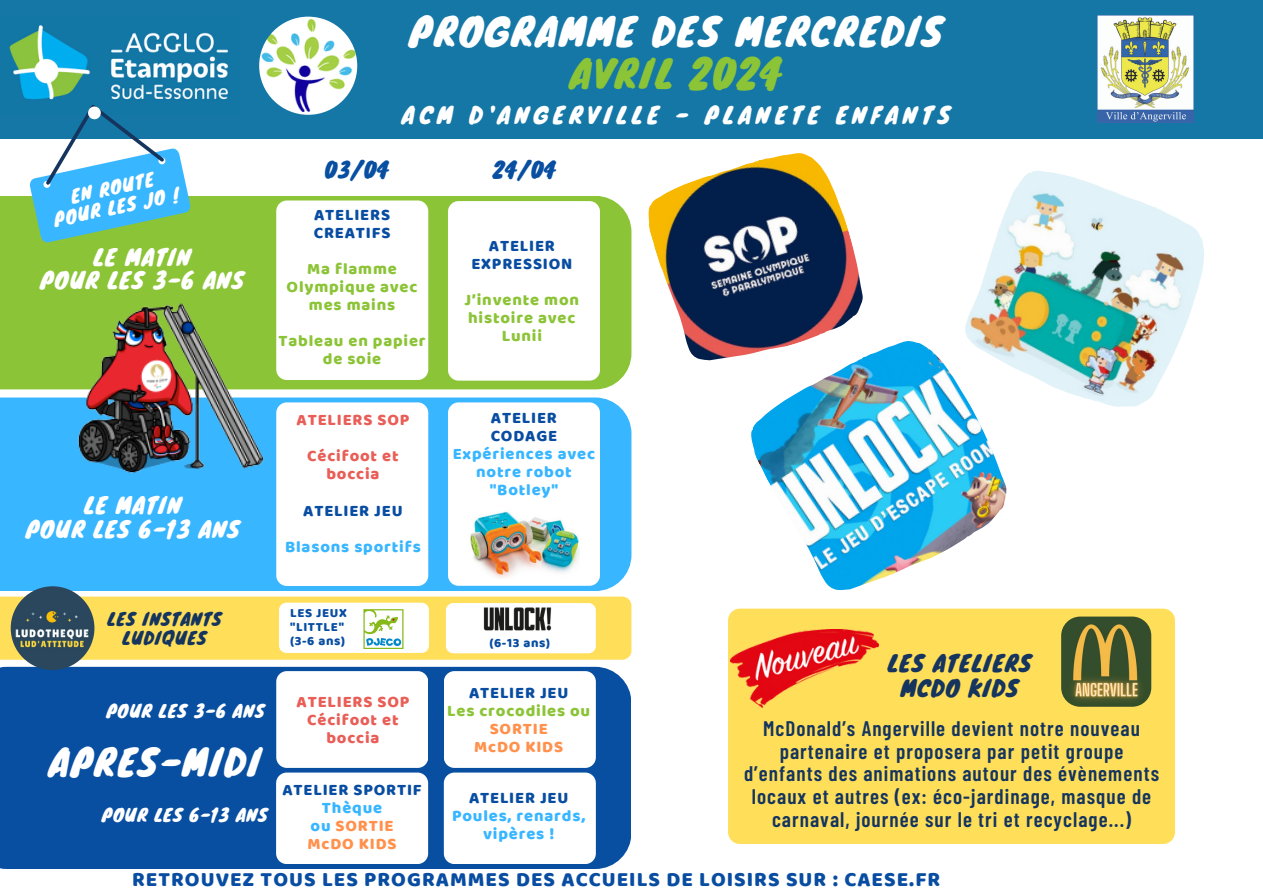
<style>
.page{position:relative;width:1263px;height:894px;background:#fff}
.page>*{position:absolute;margin:0;border:0;box-sizing:border-box;transform-origin:0 0}
.t1{font:37.8px/41.7px "Knewave";letter-spacing:.06em;color:#fff;text-align:center}
.t2{font:36px "Knewave";letter-spacing:.05em;color:#fff}
.t3{font:22.5px "Knewave";letter-spacing:.21em;color:#fff}
.t4{font:22.2px/24.3px "Knewave";letter-spacing:.05em;color:#15355f;text-align:center}
.t5{font:22.05px/23.7px "Knewave";letter-spacing:.05em;color:#fff;text-align:center}
.t6{font:600 21px/22.6px "Barlow Condensed";letter-spacing:.05em;color:#15355f;text-align:center}
.t7{font:21px "Baloo Thambi";letter-spacing:.05em;color:#084da1}
.t8{font:20.55px "Knewave";letter-spacing:.05em;color:#084fa1}
.t9{font:17.7px/19.5px "Knewave";color:#fff;text-align:center}
.t10{font:17.1px "Knewave";letter-spacing:.05em;color:#fff}
.t11{font:16.95px/18.8px "Knewave";letter-spacing:.05em;color:#15355f;text-align:center}
.t12{font:16.5px/18px "Baloo Thambi";letter-spacing:.05em;color:#8cc437;text-align:center}
.t13{font:16.5px/18px "Baloo Thambi";letter-spacing:.05em;color:#38b6ff;text-align:center}
.t14{font:16.5px/18px "Baloo Thambi";letter-spacing:.05em;color:#084da1;text-align:center}
.t15{font:16.5px/18px "Baloo Thambi";letter-spacing:.05em;color:#e95e57;text-align:center}
.t16{font:12.9px "Baloo Thambi";letter-spacing:.05em;color:#084da1}
.s1{color:#8cc437}
.s2{color:#084da1}
.s3{color:#38b6ff}
.s4{color:#ff914d}
</style>
<div class="page">
<div style="left:0;top:0;width:1263px;height:138px;background:#1477a6"></div>
<div style="left:0;top:196px;width:631px;height:193px;background:#8cc437"></div>
<div style="left:276px;top:200px;width:152px;height:180px;background:#fff;border-radius:11px"></div>
<div style="left:0;top:397px;width:631px;height:194px;background:#38b6ff"></div>
<div style="left:276px;top:402px;width:152px;height:183px;background:#fff;border-radius:11px"></div>
<div style="left:0;top:666px;width:631px;height:202px;background:#084fa1"></div>
<div style="left:448px;top:201px;width:152px;height:179px;background:#fff;border-radius:11px"></div>
<div style="left:276px;top:671px;width:152px;height:96px;background:#fff;border-radius:11px"></div>
<img style="left:1097px;top:15px;width:96px;height:107px">
<img style="left:259px;top:17px;width:98px;height:98px;border-radius:50%">
<img style="left:648px;top:153px;width:215px;height:207px">
<img style="left:751px;top:341px;width:256px;height:249px">
<img style="left:964px;top:171px;width:240px;height:236px">
<div style="left:276px;top:772px;width:152px;height:91px;background:#fff;border-radius:11px"></div>
<div style="left:444px;top:671px;width:152px;height:96px;background:#fff;border-radius:11px"></div>
<div style="left:444px;top:772px;width:152px;height:91px;background:#fff;border-radius:11px"></div>
<div style="left:448px;top:402px;width:152px;height:183px;background:#fff;border-radius:11px"></div>
<div style="left:0;top:596px;width:631px;height:63px;background:#ffde59"></div>
<img style="left:11px;top:586px;width:83px;height:84px;border-radius:50%">
<div style="left:446px;top:603px;width:150px;height:50px;background:#fff;border-radius:7px"></div>
<div style="left:279px;top:602px;width:150px;height:50px;background:#fff;border-radius:7px"></div>
<img style="left:363px;top:609px;width:41px;height:39px">
<img style="left:470px;top:511px;width:109px;height:67px">
<img style="left:9px;top:25px;width:219px;height:75px">
<svg style="left:11px;top:88px;width:197px;height:197px"></svg>
<div style="left:728px;top:608px;width:447px;height:235px;background:#ffde59;border-radius:12px"></div>
<img style="left:730px;top:629px;width:149px;height:78px">
<img style="left:1061px;top:616px;width:90px;height:90px;border-radius:19px">
<img style="left:478px;top:602px;width:78px;height:29px">
<img style="left:45px;top:268px;width:247px;height:242px">
<h4 class="t9" style="left:48px;top:191px;width:129px;rotate:-12deg">EN ROUTE<br>POUR LES JO !</h4>
<h2 class="t5" style="left:40px;top:244px;width:205px">LE MATIN<br>POUR LES 3-6 ANS</h2>
<p class="t5" style="left:26px;top:492px;width:215px">LE MATIN<br>POUR LES 6-13 ANS</p>
<h4 class="t1" style="left:409px;top:9px;width:535px">PROGRAMME DES MERCREDIS<br><span class="s1">AVRIL 2024</span></h4>
<p class="t3" style="left:402px;top:96px;width:550px">ACM D'ANGERVILLE - PLANETE ENFANTS</p>
<h2 class="t8" style="left:324px;top:153px;width:66px">03/04</h2>
<p class="t8" style="left:493px;top:153px;width:65px">24/04</p>
<p class="t14" style="left:314px;top:206px;width:78px;text-align:left">ATELIERS<br>CREATIFS</p>
<p class="t12" style="left:287px;top:260px;width:132px">Ma flamme<br>Olympique avec mes mains</p>
<h2 class="t12" style="left:278px;top:332px;width:149px">Tableau en papier de soie</h2>
<h3 class="t15" style="left:297px;top:411px;width:114px">ATELIERS SOP</h3>
<h5 class="t15" style="left:307px;top:447px;width:93px">Cécifoot et boccia</h5>
<h4 class="t14" style="left:303px;top:501px;width:101px">ATELIER JEU</h4>
<h1 class="t13" style="left:285px;top:537px;width:137px">Blasons sportifs</h1>
<h5 class="t14" style="left:471px;top:237px;width:103px">ATELIER<br>EXPRESSION</h5>
<h4 class="t12" style="left:465px;top:291px;width:116px">J’invente mon histoire avec<br>Lunii</h4>
<p class="t13" style="left:453px;top:409px;width:144px"><span class="s2">ATELIER<br>CODAGE<br></span>Expériences avec notre robot "Botley"</p>
<p class="t11" style="left:108px;top:609px;width:115px">LES INSTANTS<br>LUDIQUES</p>
<p class="t16" style="left:290px;top:603px;width:58px">LES JEUX</p>
<p class="t16" style="left:290px;top:617px;width:55px">"LITTLE"</p>
<p class="t16" style="left:290px;top:631px;width:57px">(3-6 ans)</p>
<h5 class="t10" style="left:106px;top:697px;width:160px">POUR LES 3-6 ANS</h5>
<h5 class="t2" style="left:49px;top:732px;width:213px">APRES-MIDI</h5>
<h4 class="t10" style="left:102px;top:800px;width:167px">POUR LES 6-13 ANS</h4>
<h5 class="t15" style="left:297px;top:692px;width:114px">ATELIERS SOP<br>Cécifoot et boccia</h5>
<p class="t14" style="left:282px;top:780px;width:141px">ATELIER SPORTIF<br><span class="s3">Thèque<br>ou</span> <span class="s4">SORTIE<br>McDO KIDS</span></p>
<h5 class="t16" style="left:489px;top:633px;width:62px">(6-13 ans)</h5>
<h4 class="t12" style="left:447px;top:683px;width:144px"><span class="s2">ATELIER JEU<br></span>Les crocodiles ou<br><span class="s4">SORTIE<br>McDO KIDS</span></h4>
<p class="t13" style="left:452px;top:788px;width:135px"><span class="s2">ATELIER JEU<br></span>Poules, renards, vipères !</p>
<h5 class="t4" style="left:888px;top:650px;width:145px">LES ATELIERS<br>MCDO KIDS</h5>
<h5 class="t6" style="left:744px;top:716px;width:417px">McDonald’s Angerville devient notre nouveau partenaire et proposera par petit groupe d’enfants des animations autour des évènements locaux et autres (ex: éco-jardinage, masque de carnaval, journée sur le tri et recyclage...)</h5>
<p class="t7" style="left:132px;top:864px;width:810px">RETROUVEZ TOUS LES PROGRAMMES DES ACCUEILS DE LOISIRS SUR : CAESE.FR</p>
</div>
